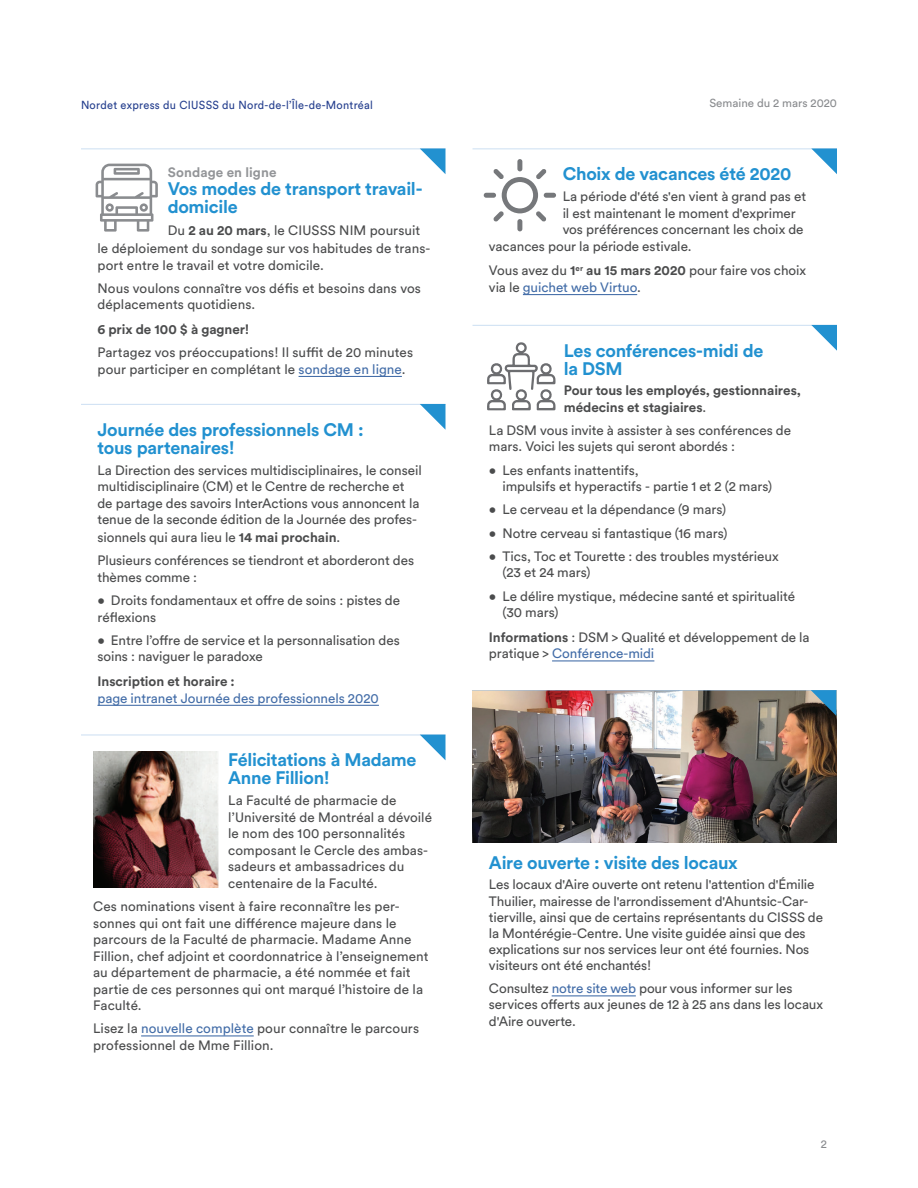
<style>
.page{position:relative;width:918px;height:1188px;background:#fff}
.page>*{position:absolute;margin:0;border:0;box-sizing:border-box;transform-origin:0 0}
.t1{font:700 18px/18px "Circular Std";letter-spacing:-.015em;color:#2291d0}
.t2{font:13.5px/16.5px "Circular Std";letter-spacing:-.005em;color:#4b4c4d}
.t3{font:700 13.5px/16.2px "Circular Std";letter-spacing:-.005em;color:#4b4c4d}
.t4{font:13.5px "Circular Std";letter-spacing:-.005em;color:#436da8}
.t5{font:700 13.5px "Circular Std";letter-spacing:.005em;color:#939598}
.t6{font:11.55px "Circular Std";letter-spacing:.025em;color:#253f8e;scale:.95 1}
.t7{font:11.55px "Circular Std";color:#898b8e}
.s1{font-weight:700}
.s2{color:#436da8}
.s3{font-weight:400}
</style>
<div class="page">
<hr style="left:552px;top:995px;width:84px;height:1px;background:#436da8">
<img style="left:472px;top:690px;width:365px;height:153px">
<hr style="left:472px;top:690px;width:364px;height:1px;background:#97bee5">
<svg style="left:811px;top:690px;width:25px;height:26px"></svg>
<hr style="left:97px;top:705px;width:282px;height:1px;background:#436da8">
<hr style="left:81px;top:404px;width:365px;height:1px;background:#97bee5">
<svg style="left:420px;top:404px;width:25px;height:25px"></svg>
<svg style="left:487px;top:342px;width:69px;height:68px"></svg>
<hr style="left:552px;top:660px;width:102px;height:1px;background:#436da8">
<hr style="left:472px;top:325px;width:365px;height:1px;background:#97bee5">
<svg style="left:811px;top:325px;width:26px;height:26px"></svg>
<hr style="left:81px;top:148px;width:365px;height:1px;background:#97bee5">
<svg style="left:420px;top:148px;width:25px;height:26px"></svg>
<hr style="left:299px;top:376px;width:103px;height:1px;background:#436da8">
<svg style="left:96px;top:164px;width:62px;height:68px"></svg>
<hr style="left:81px;top:735px;width:365px;height:1px;background:#97bee5">
<svg style="left:420px;top:735px;width:25px;height:25px"></svg>
<hr style="left:141px;top:1035px;width:113px;height:1px;background:#436da8">
<img style="left:93px;top:751px;width:125px;height:136px">
<hr style="left:523px;top:294px;width:114px;height:1px;background:#436da8">
<hr style="left:472px;top:148px;width:365px;height:1px;background:#97bee5">
<svg style="left:811px;top:148px;width:26px;height:26px"></svg>
<div style="left:544px;top:193px;width:12px;height:5px;background:#76787b;border-radius:2px"></div>
<div style="left:517px;top:219px;width:5px;height:12px;background:#76787b;border-radius:2px"></div>
<div style="left:517px;top:159px;width:5px;height:12px;background:#76787b;border-radius:2px"></div>
<div style="left:484px;top:193px;width:12px;height:5px;background:#76787b;border-radius:2px"></div>
<svg style="left:493px;top:169px;width:54px;height:53px"></svg>
<p class="t6" style="left:81px;top:98px;width:309px">Nordet express du CIUSSS du Nord-de-l’Île-de-Montréal</p>
<p class="t7" style="left:710px;top:96px;width:129px">Semaine du 2 mars 2020</p>
<p class="t5" style="left:168px;top:163px;width:110px">Sondage en ligne</p>
<h1 class="t1" style="left:168px;top:179px;width:256px">Vos modes de transport travail&shy;domicile</h1>
<p class="t2" style="left:97px;top:221px;width:334px;line-height:18px;text-indent:70px">Du <span class="s1">2 au 20 mars</span>, le CIUSSS NIM poursuit le déploiement du sondage sur vos habitudes de trans-</p>
<p class="t2" style="left:97px;top:253px;width:325px;line-height:23.2px">port entre le travail et votre domicile.<br>Nous voulons connaître vos défis et besoins dans vos</p>
<p class="t2" style="left:97px;top:296px;width:159px">déplacements quotidiens.</p>
<p class="t3" style="left:97px;top:321px;width:153px">6 prix de 100 $ à gagner!</p>
<p class="t2" style="left:97px;top:344px;width:317px">Partagez vos préoccupations! Il suffit de 20 minutes pour participer en complétant le <span class="s2">sondage en ligne</span>.</p>
<h1 class="t1" style="left:97px;top:420px;width:268px">Journée des professionnels CM : tous partenaires!</h1>
<p class="t2" style="left:97px;top:462px;width:326px">La Direction des services multidisciplinaires, le conseil multidisciplinaire (CM) et le Centre de recherche et de partage des savoirs InterActions vous annoncent la tenue de la seconde édition de la Journée des profes-</p>
<p class="t2" style="left:97px;top:526px;width:318px;line-height:23.2px">sionnels qui aura lieu le <span class="s1">14 mai prochain</span>.<br>Plusieurs conférences se tiendront et aborderont des</p>
<p class="t2" style="left:97px;top:569px;width:101px">thèmes comme :</p>
<p class="t2" style="left:97px;top:592px;width:304px">• Droits fondamentaux et offre de soins : pistes de réflexions</p>
<p class="t2" style="left:97px;top:632px;width:304px">• Entre l’offre de service et la personnalisation des soins : naviguer le paradoxe</p>
<p class="t3" style="left:97px;top:673px;width:139px">Inscription et horaire :</p>
<p class="t4" style="left:97px;top:690px;width:283px">page intranet Journée des professionnels 2020</p>
<h1 class="t1" style="left:228px;top:751px;width:190px">Félicitations à Madame<br>Anne Fillion!</h1>
<p class="t2" style="left:228px;top:792px;width:205px">La Faculté de pharmacie de l’Université de Montréal a dévoilé le nom des 100 personnalités composant le Cercle des ambas&shy;sadeurs et ambassadrices du centenaire de la Faculté.</p>
<p class="t2" style="left:93px;top:898px;width:337px">Ces nominations visent à faire reconnaître les per&shy;sonnes qui ont fait une différence majeure dans le parcours de la Faculté de pharmacie. Madame Anne Fillion, chef adjoint et coordonnatrice à l’enseignement au département de pharmacie, a été nommée et fait partie de ces personnes qui ont marqué l’histoire de la Faculté.</p>
<p class="t2" style="left:93px;top:1020px;width:328px">Lisez la <span class="s2">nouvelle complète</span> pour connaître le parcours professionnel de Mme Fillion.</p>
<h1 class="t1" style="left:563px;top:165px;width:230px">Choix de vacances été 2020</h1>
<p class="t2" style="left:563px;top:188px;width:245px">La période d'été s'en vient à grand pas et</p>
<p class="t2" style="left:563px;top:205px;width:235px">il est maintenant le moment d'exprimer</p>
<p class="t2" style="left:563px;top:221px;width:242px">vos préférences concernant les choix de</p>
<p class="t2" style="left:489px;top:238px;width:204px">vacances pour la période estivale.</p>
<p class="t2" style="left:489px;top:262px;width:319px">Vous avez du <span class="s1">1</span><sup>er</sup> <span class="s1">au 15 mars 2020</span> pour faire vos choix via le <span class="s2">guichet web Virtuo</span>.</p>
<h1 class="t1" style="left:564px;top:341px;width:201px">Les conférences-midi de la DSM</h1>
<p class="t3" style="left:564px;top:382px;width:239px">Pour tous les employés, gestionnaires, médecins et stagiaires<span class="s3">.</span></p>
<p class="t2" style="left:489px;top:422px;width:304px">La DSM vous invite à assister à ses conférences de mars. Voici les sujets qui seront abordés :</p>
<p class="t2" style="left:502px;top:461px;width:271px;text-indent:-14px">• Les enfants inattentifs,<br>impulsifs et hyperactifs - partie 1 et 2 (2 mars)</p>
<p class="t2" style="left:489px;top:501px;width:239px">• Le cerveau et la dépendance (9 mars)</p>
<p class="t2" style="left:489px;top:524px;width:240px">• Notre cerveau si fantastique (16 mars)</p>
<p class="t2" style="left:502px;top:548px;width:278px;text-indent:-14px">• Tics, Toc et Tourette : des troubles mystérieux (23 et 24 mars)</p>
<p class="t2" style="left:502px;top:587px;width:294px;text-indent:-14px">• Le délire mystique, médecine santé et spiritualité (30 mars)</p>
<p class="t2" style="left:489px;top:629px;width:322px"><span class="s1">Informations</span> : DSM &gt; Qualité et développement de la pratique &gt; <span class="s2">Conférence-midi</span></p>
<h1 class="t1" style="left:489px;top:853px;width:250px">Aire ouverte : visite des locaux</h1>
<p class="t2" style="left:489px;top:876px;width:336px">Les locaux d'Aire ouverte ont retenu l'attention d'Émilie Thuilier, mairesse de l'arrondissement d'Ahuntsic-Car&shy;tierville, ainsi que de certains représentants du CISSS de la Montérégie-Centre. Une visite guidée ainsi que des explications sur nos services leur ont été fournies. Nos visiteurs ont été enchantés!</p>
<p class="t2" style="left:489px;top:980px;width:336px">Consultez <span class="s2">notre site web</span> pour vous informer sur les services offerts aux jeunes de 12 à 25 ans dans les locaux d'Aire ouverte.</p>
<p class="t7" style="left:821px;top:1137px;width:8px">2</p>
</div>
